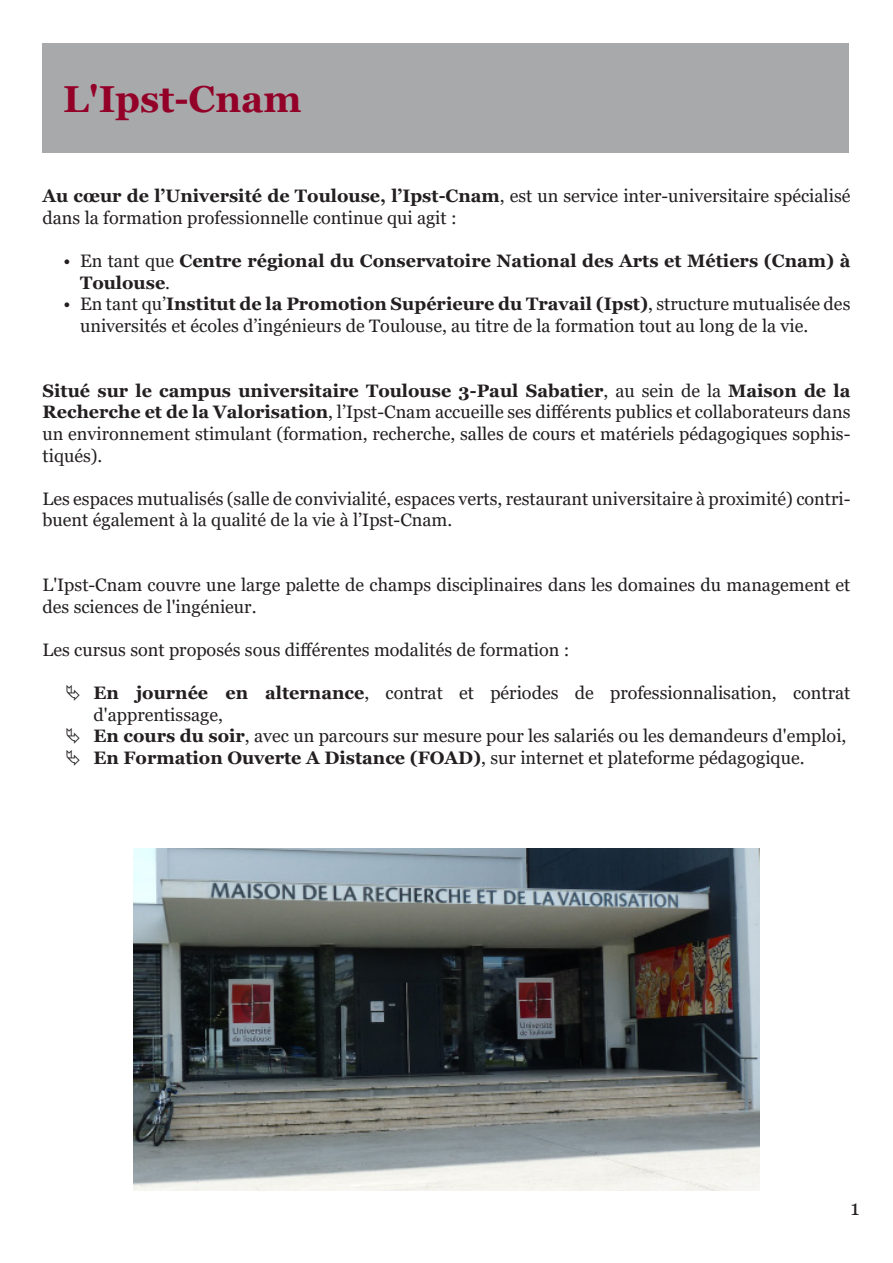
<style>
.page{position:relative;width:893px;height:1263px;background:#fff}
.page>*{position:absolute;margin:0;border:0;box-sizing:border-box;transform-origin:0 0}
.t1{font:700 37.5px "Georgia";color:#930128}
.t2{font:21px "Georgia";color:#231f20}
.t3{font:18px/21.6px "Georgia";color:#231f20}
.t4{font:700 18px/21.6px "Georgia";color:#231f20}
.s1{font-weight:700}
.s2{font-weight:400}
</style>
<div class="page">
<img style="left:133px;top:848px;width:627px;height:343px">
<div style="left:43px;top:43px;width:806px;height:109px;background:#a8a9ab"></div>
<p class="t1" style="left:63px;top:75px;width:240px">L'Ipst-Cnam</p>
<p class="t3" style="left:43px;top:186px;width:809px"><span class="s1">Au cœur de l’Université de Toulouse, l’Ipst-Cnam</span>, est un service inter-universitaire spécialisé dans la formation professionnelle continue qui agit :</p>
<p class="t4" style="left:80px;top:250px;width:772px;text-indent:-16px"><span class="s2">• En tant que</span> Centre régional du Conservatoire National des Arts et Métiers (Cnam) à<br>Toulouse<span class="s2">.</span></p>
<p class="t3" style="left:80px;top:294px;width:772px;text-indent:-16px">• En tant qu’<span class="s1">Institut de la Promotion Supérieure du Travail (Ipst)</span>, structure mutualisée des universités et écoles d’ingénieurs de Toulouse, au titre de la formation tout au long de la vie.</p>
<p class="t3" style="left:43px;top:380px;width:809px;text-align:justify"><span class="s1">Situé sur le campus universitaire Toulouse 3-Paul Sabatier</span>, au sein de la <span class="s1">Maison de la Recherche et de la Valorisation</span>, l’Ipst-Cnam accueille ses différents publics et collaborateurs dans un environnement stimulant (formation, recherche, salles de cours et matériels pédagogiques sophis&shy;tiqués).</p>
<p class="t3" style="left:43px;top:488px;width:809px">Les espaces mutualisés (salle de convivialité, espaces verts, restaurant universitaire à proximité) contri&shy;buent également à la qualité de la vie à l’Ipst-Cnam.</p>
<p class="t3" style="left:43px;top:575px;width:809px">L'Ipst-Cnam couvre une large palette de champs disciplinaires dans les domaines du management et des sciences de l'ingénieur.</p>
<p class="t3" style="left:43px;top:639px;width:528px">Les cursus sont proposés sous différentes modalités de formation :</p>
<p class="t3" style="left:94px;top:683px;width:758px"><span class="s1">En journée en alternance</span>, contrat et périodes de professionnalisation, contrat d'apprentissage,</p>
<p class="t3" style="left:94px;top:726px;width:754px"><span class="s1">En cours du soir</span>, avec un parcours sur mesure pour les salariés ou les demandeurs d'emploi,</p>
<p class="t3" style="left:94px;top:747px;width:712px"><span class="s1">En Formation Ouverte A Distance (FOAD)</span>, sur internet et plateforme pédagogique.</p>
<p class="t2" style="left:850px;top:1195px;width:11px">1</p>
</div>
